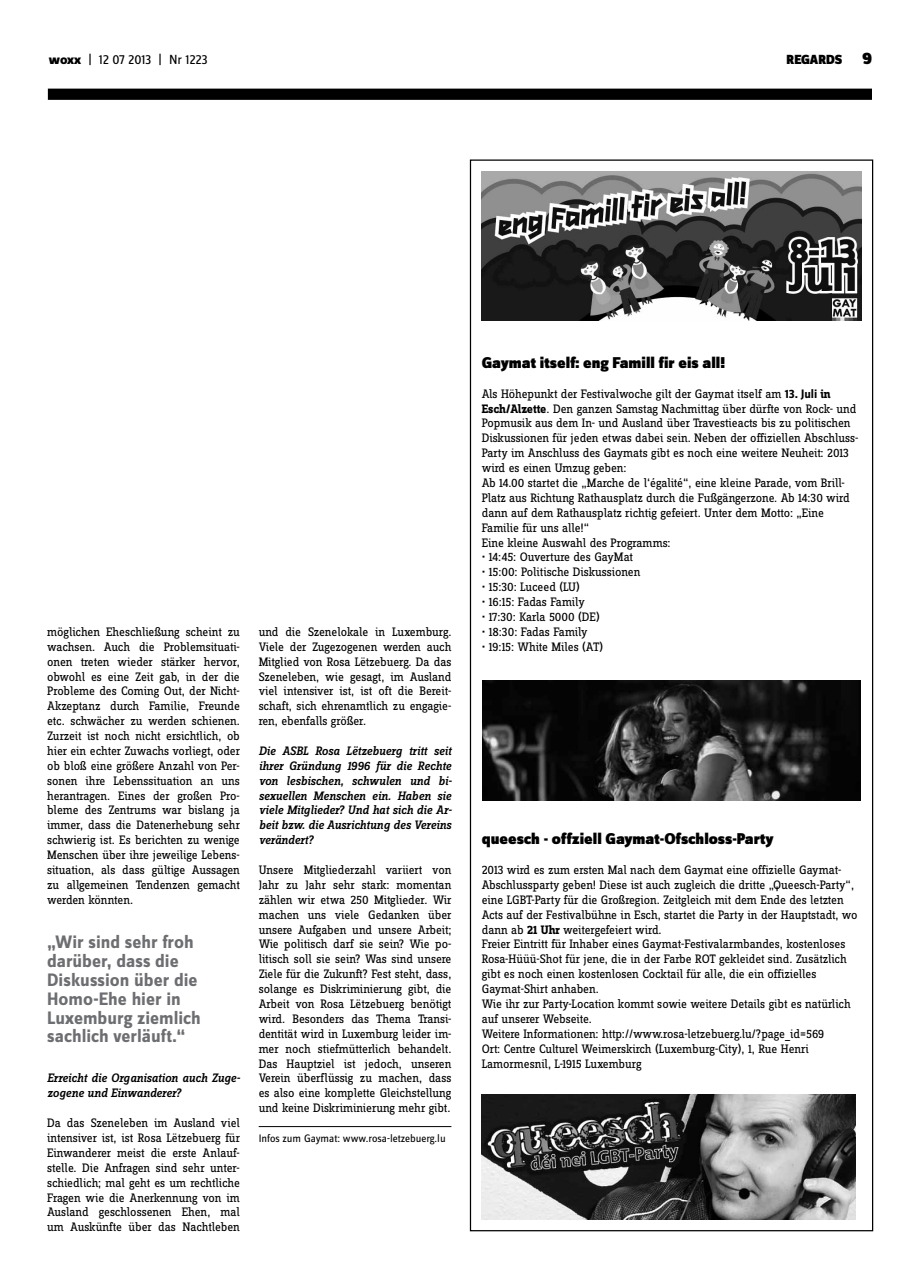
<style>
.page{position:relative;width:922px;height:1276px;background:#fff}
.page>*{position:absolute;margin:0;border:0;box-sizing:border-box;transform-origin:0 0}
.t1{font:700 18.75px/18.8px "Zine Sans Dis";color:#6d6e71}
.t2{font:900 16.25px "Zine Sans Dis";color:#000}
.t3{font:13.75px "Zine Sans Dis";letter-spacing:-.02em;color:#000}
.t4{font:900 13.75px "Zine Sans Dis";letter-spacing:-.01em;color:#000}
.t5{font:12.75px/14.9px "Zine Slab Dis";letter-spacing:-.01em;color:#000;text-align:justify}
.t6{font:italic 500 12.75px/14.9px "Zine Slab Dis";letter-spacing:-.01em;color:#000}
.t7{font:11.25px "Zine Sans Dis";color:#000}
.s1{font-weight:800}
.s2{font-size:17.5px}
.s3{font-family:"Zine Sans Dis";font-weight:700}
.s4{font-weight:700}
</style>
<div class="page">
<hr style="left:258px;top:1126px;width:193px;height:1px;background:#000">
<div style="left:48px;top:89px;width:823px;height:11px;background:#000"></div>
<img style="left:481px;top:171px;width:380px;height:150px">
<img style="left:481px;top:1095px;width:374px;height:124px">
<img style="left:482px;top:680px;width:378px;height:120px">
<p class="t3" style="left:49px;top:53px;width:160px"><span class="s1">woxx</span> | 12 07 2013 | Nr 1223</p>
<p class="t4" style="left:786px;top:53px;width:87px">REGARDS <span class="s2">9</span></p>
<p class="t5" style="left:47px;top:625px;width:194px">möglichen Eheschließung scheint zu wachsen. Auch die Problemsituati&shy;onen treten wieder stärker hervor, obwohl es eine Zeit gab, in der die Probleme des Coming Out, der Nicht-Akzeptanz durch Familie, Freunde etc. schwächer zu werden schienen.<br>Zurzeit ist noch nicht ersichtlich, ob hier ein echter Zuwachs vorliegt, oder ob bloß eine größere Anzahl von Per&shy;sonen ihre Lebenssituation an uns herantragen. Eines der großen Pro&shy;bleme des Zentrums war bislang ja immer, dass die Datenerhebung sehr schwierig ist. Es berichten zu wenige Menschen über ihre jeweilige Lebens&shy;situation, als dass gültige Aussagen zu allgemeinen Tendenzen gemacht werden könnten.</p>
<h1 class="t1" style="left:47px;top:934px;width:155px">„Wir sind sehr froh darüber, dass die<br>Diskussion über die<br>Homo-Ehe hier in<br>Luxemburg ziemlich sachlich verläuft.“</h1>
<p class="t6" style="left:47px;top:1071px;width:194px">Erreicht die Organisation auch Zuge&shy;zogene und Einwanderer?</p>
<p class="t5" style="left:47px;top:1116px;width:194px">Da das Szeneleben im Ausland viel intensiver ist, ist Rosa Lëtzebuerg für Einwanderer meist die erste Anlauf&shy;stelle. Die Anfragen sind sehr unter&shy;schiedlich; mal geht es um rechtliche Fragen wie die Anerkennung von im Ausland geschlossenen Ehen, mal um Auskünfte über das Nachtleben</p>
<p class="t5" style="left:258px;top:625px;width:194px">und die Szenelokale in Luxemburg.<br>Viele der Zugezogenen werden auch Mitglied von Rosa Lëtzebuerg. Da das Szeneleben, wie gesagt, im Ausland viel intensiver ist, ist oft die Bereit&shy;schaft, sich ehrenamtlich zu engagie&shy;ren, ebenfalls größer.</p>
<p class="t6" style="left:258px;top:743px;width:194px;text-align:justify">Die ASBL Rosa Lëtzebuerg tritt seit ihrer Gründung 1996 für die Rechte von lesbischen, schwulen und bi&shy;sexuellen Menschen ein. Haben sie viele Mitglieder? Und hat sich die Ar&shy;beit bzw. die Ausrichtung des Vereins verändert?</p>
<p class="t5" style="left:258px;top:863px;width:194px">Unsere Mitgliederzahl variiert von Jahr zu Jahr sehr stark: momentan zählen wir etwa 250 Mitglieder. Wir machen uns viele Gedanken über unsere Aufgaben und unsere Arbeit; Wie politisch darf sie sein? Wie po&shy;litisch soll sie sein? Was sind unsere Ziele für die Zukunft? Fest steht, dass, solange es Diskriminierung gibt, die Arbeit von Rosa Lëtzebuerg benötigt wird. Besonders das Thema Transi&shy;dentität wird in Luxemburg leider im&shy;mer noch stiefmütterlich behandelt.<br>Das Hauptziel ist jedoch, unseren Verein überflüssig zu machen, dass es also eine komplette Gleichstellung und keine Diskriminierung mehr gibt.</p>
<p class="t7" style="left:258px;top:1132px;width:188px">Infos zum Gaymat: www.rosa-letzebuerg.lu</p>
<p class="t2" style="left:481px;top:354px;width:245px">Gaymat itself: eng Famill fir eis all!</p>
<p class="t5" style="left:481px;top:387px;width:378px;text-align:left">Als Höhepunkt der Festivalwoche gilt der Gaymat itself am <span class="s3">13. Juli</span> <span class="s4">in Esch/Alzette</span>. Den ganzen Samstag Nachmittag über dürfte von Rock- und Popmusik aus dem In- und Ausland über Travestieacts bis zu politischen Diskussionen für jeden etwas dabei sein. Neben der offiziellen Abschluss-Party im Anschluss des Gaymats gibt es noch eine weitere Neuheit: 2013 wird es einen Umzug geben:<br>Ab 14.00 startet die „Marche de l‘égalité“, eine kleine Parade, vom Brill-Platz aus Richtung Rathausplatz durch die Fußgängerzone. Ab 14:30 wird dann auf dem Rathausplatz richtig gefeiert. Unter dem Motto: „Eine Familie für uns alle!“<br>Eine kleine Auswahl des Programms:</p>
<p class="t5" style="left:481px;top:550px;width:153px">• 14:45: Ouverture des GayMat</p>
<p class="t5" style="left:481px;top:565px;width:160px">• 15:00: Politische Diskussionen</p>
<p class="t5" style="left:481px;top:580px;width:99px">• 15:30: Luceed (LU)</p>
<p class="t5" style="left:481px;top:595px;width:104px">• 16:15: Fadas Family</p>
<p class="t5" style="left:481px;top:610px;width:120px">• 17:30: Karla 5000 (DE)</p>
<p class="t5" style="left:481px;top:625px;width:107px">• 18:30: Fadas Family</p>
<p class="t5" style="left:481px;top:640px;width:123px">• 19:15: White Miles (AT)</p>
<p class="t2" style="left:481px;top:830px;width:293px">queesch - offziell Gaymat-Ofschloss-Party</p>
<p class="t5" style="left:481px;top:863px;width:377px;text-align:left">2013 wird es zum ersten Mal nach dem Gaymat eine offizielle Gaymat-Abschlussparty geben! Diese ist auch zugleich die dritte „Queesch-Party“, eine LGBT-Party für die Großregion. Zeitgleich mit dem Ende des letzten Acts auf der Festivalbühne in Esch, startet die Party in der Hauptstadt, wo dann ab <span class="s4">21 Uhr</span> weitergefeiert wird.<br>Freier Eintritt für Inhaber eines Gaymat-Festivalarmbandes, kostenloses Rosa-Hüüü-Shot für jene, die in der Farbe ROT gekleidet sind. Zusätzlich gibt es noch einen kostenlosen Cocktail für alle, die ein offizielles Gaymat-Shirt anhaben.<br>Wie ihr zur Party-Location kommt sowie weitere Details gibt es natürlich auf unserer Webseite.<br>Weitere Informationen: http://www.rosa-letzebuerg.lu/?page_id=569<br>Ort: Centre Culturel Weimerskirch (Luxemburg-City), 1, Rue Henri Lamormesnil, L-1915 Luxemburg</p>
</div>
